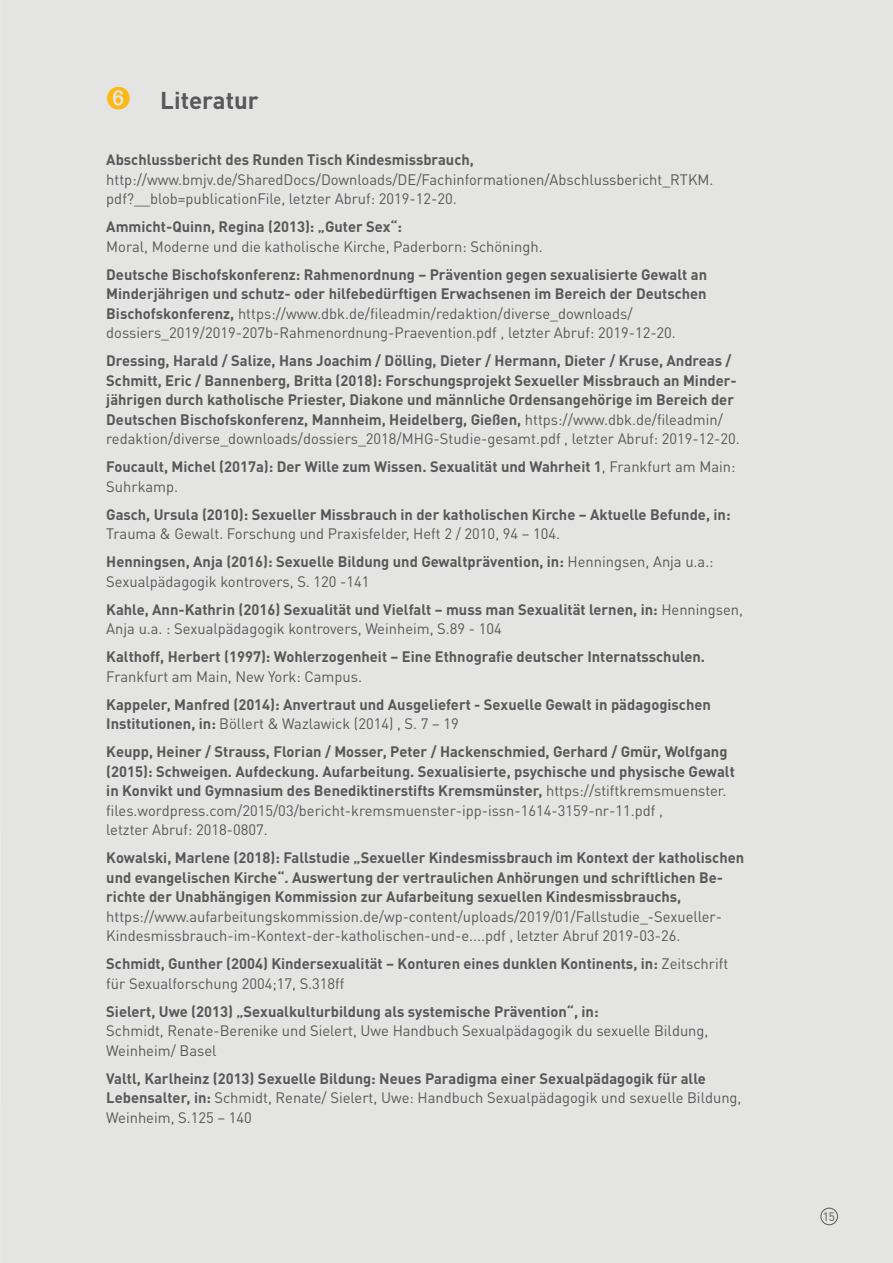
<style>
.page{position:relative;width:893px;height:1263px;background:#e4e4e3}
.page>*{position:absolute;margin:0;border:0;box-sizing:border-box;transform-origin:0 0}
.t1{font:700 24px "DIN Pro";color:#57585a}
.t2{font:700 15px/19.5px "DIN Pro";color:#57585a}
.t3{font:15px/19.5px "DIN Pro";color:#57585a}
.t4{font:12px "DIN Pro";color:#57585a}
.s1{color:#fcb814}
.s2{font-weight:400}
.s3{font-weight:700}
</style>
<div class="page">
<div style="left:820px;top:1208px;width:18px;height:17px;border:1px solid #57585a;border-radius:50%"></div>
<h1 class="t1" style="left:106px;top:84px;width:154px"><span class="s1">➏</span> Literatur</h1>
<p class="t2" style="left:106px;top:149px;width:369px">Abschlussbericht des Runden Tisch Kindesmissbrauch,</p>
<p class="t3" style="left:106px;top:169px;width:609px">http://www.bmjv.de/SharedDocs/Downloads/DE/Fachinformationen/Abschlussbericht_RTKM. pdf?__blob=publicationFile, letzter Abruf: 2019-12-20.</p>
<p class="t2" style="left:106px;top:216px;width:297px">Ammicht-Quinn, Regina (2013): „Guter Sex“:</p>
<p class="t3" style="left:106px;top:236px;width:438px">Moral, Moderne und die katholische Kirche, Paderborn: Schöningh.</p>
<p class="t2" style="left:106px;top:264px;width:602px">Deutsche Bischofskonferenz: Rahmenordnung – Prävention gegen sexualisierte Gewalt an Minderjährigen und schutz- oder hilfebedürftigen Erwachsenen im Bereich der Deutschen Bischofskonferenz, <span class="s2">https://www.dbk.de/fileadmin/redaktion/diverse_downloads/ dossiers_2019/2019-207b-Rahmenordnung-Praevention.pdf , letzter Abruf: 2019-12-20.</span></p>
<p class="t2" style="left:106px;top:350px;width:635px">Dressing, Harald / Salize, Hans Joachim / Dölling, Dieter / Hermann, Dieter / Kruse, Andreas / Schmitt, Eric / Bannenberg, Britta (2018): Forschungsprojekt Sexueller Missbrauch an Minder&shy;jährigen durch katholische Priester, Diakone und männliche Ordensangehörige im Bereich der Deutschen Bischofskonferenz, Mannheim, Heidelberg, Gießen, <span class="s2">https://www.dbk.de/fileadmin/ redaktion/diverse_downloads/dossiers_2018/MHG-Studie-gesamt.pdf , letzter Abruf: 2019-12-20.</span></p>
<p class="t2" style="left:106px;top:456px;width:631px">Foucault, Michel (2017a): Der Wille zum Wissen. Sexualität und Wahrheit 1<span class="s2">, Frankfurt am Main:<br>Suhrkamp.</span></p>
<p class="t2" style="left:106px;top:504px;width:626px">Gasch, Ursula (2010): Sexueller Missbrauch in der katholischen Kirche – Aktuelle Befunde, in:</p>
<p class="t3" style="left:106px;top:519px;width:609px;line-height:28px">Trauma &amp; Gewalt. Forschung und Praxisfelder, Heft 2 / 2010, 94 – 104.<br><span class="s3">Henningsen, Anja (2016): Sexuelle Bildung und Gewaltprävention, in:</span> Henningsen, Anja u.a.:</p>
<p class="t2" style="left:106px;top:566px;width:638px;line-height:28px"><span class="s2">Sexualpädagogik kontrovers, S. 120 -141<br></span>Kahle, Ann-Kathrin (2016) Sexualität und Vielfalt – muss man Sexualität lernen, in: <span class="s2">Henningsen,</span></p>
<p class="t3" style="left:106px;top:618px;width:397px">Anja u.a. : Sexualpädagogik kontrovers, Weinheim, S.89 - 104</p>
<p class="t2" style="left:106px;top:646px;width:600px">Kalthoff, Herbert (1997): Wohlerzogenheit – Eine Ethnografie deutscher Internatsschulen.</p>
<p class="t3" style="left:106px;top:666px;width:257px">Frankfurt am Main, New York: Campus.</p>
<p class="t2" style="left:106px;top:694px;width:606px">Kappeler, Manfred (2014): Anvertraut und Ausgeliefert - Sexuelle Gewalt in pädagogischen<br>Institutionen, in: <span class="s2">Böllert &amp; Wazlawick (2014) , S. 7 – 19</span></p>
<p class="t2" style="left:106px;top:741px;width:630px">Keupp, Heiner / Strauss, Florian / Mosser, Peter / Hackenschmied, Gerhard / Gmür, Wolfgang (2015): Schweigen. Aufdeckung. Aufarbeitung. Sexualisierte, psychische und physische Gewalt in Konvikt und Gymnasium des Benediktinerstifts Kremsmünster, <span class="s2">https://stiftkremsmuenster. files.wordpress.com/2015/03/bericht-kremsmuenster-ipp-issn-1614-3159-nr-11.pdf ,<br>letzter Abruf: 2018-0807.</span></p>
<p class="t2" style="left:106px;top:847px;width:639px">Kowalski, Marlene (2018): Fallstudie „Sexueller Kindesmissbrauch im Kontext der katholischen und evangelischen Kirche“. Auswertung der vertraulichen Anhörungen und schriftlichen Be&shy;richte der Unabhängigen Kommission zur Aufarbeitung sexuellen Kindesmissbrauchs,</p>
<p class="t3" style="left:106px;top:906px;width:617px">https://www.aufarbeitungskommission.de/wp-content/uploads/2019/01/Fallstudie_-Sexueller-<br>Kindesmissbrauch-im-Kontext-der-katholischen-und-e....pdf , letzter Abruf 2019-03-26.</p>
<p class="t2" style="left:106px;top:953px;width:623px">Schmidt, Gunther (2004) Kindersexualität – Konturen eines dunklen Kontinents, in: <span class="s2">Zeitschrift für Sexualforschung 2004;17, S.318ff</span></p>
<p class="t2" style="left:106px;top:1001px;width:494px">Sielert, Uwe (2013) „Sexualkulturbildung als systemische Prävention“, in:</p>
<p class="t3" style="left:106px;top:1020px;width:604px">Schmidt, Renate-Berenike und Sielert, Uwe Handbuch Sexualpädagogik du sexuelle Bildung,<br>Weinheim/ Basel</p>
<p class="t2" style="left:106px;top:1068px;width:637px">Valtl, Karlheinz (2013) Sexuelle Bildung: Neues Paradigma einer Sexualpädagogik für alle<br>Lebensalter, in: <span class="s2">Schmidt, Renate/ Sielert, Uwe: Handbuch Sexualpädagogik und sexuelle Bildung,<br>Weinheim, S.125 – 140</span></p>
<p class="t4" style="left:823px;top:1208px;width:13px">15</p>
</div>
